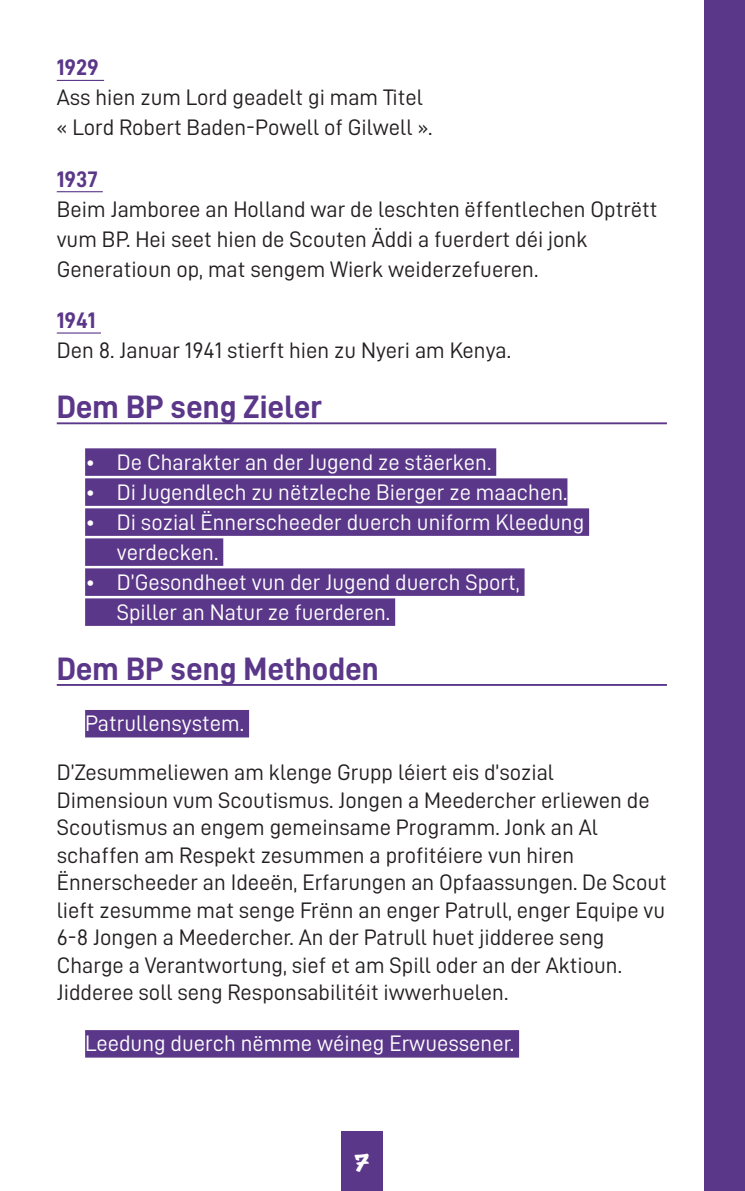
<style>
.page{position:relative;width:745px;height:1191px;background:#fff}
.page>*{position:absolute;margin:0;border:0;box-sizing:border-box;transform-origin:0 0}
.t1{font:32.5px "D DIN Bold";color:#5b378a}
.t2{font:22.5px/27.5px "D DIN";color:#231f20}
.t3{font:22.5px/30px "D DIN";color:#fff}
.t4{font:22.5px "D DIN Bold";color:#5b378a}
.t5{font:700 22.5px "Reklame Script";color:#fff}
</style>
<div class="page">
<div style="left:703px;top:0;width:41px;height:1191px;background:#5b378a"></div>
<div style="left:341px;top:1131px;width:41px;height:60px;background:#5b378a"></div>
<hr style="left:57px;top:80px;width:47px;height:1px;background:#5b378a">
<hr style="left:57px;top:191px;width:46px;height:1px;background:#5b378a">
<hr style="left:57px;top:332px;width:44px;height:1px;background:#5b378a">
<hr style="left:57px;top:422px;width:609px;height:2px;background:#5b378a">
<div style="left:85px;top:448px;width:411px;height:28px;background:#5b378a"></div>
<div style="left:85px;top:478px;width:482px;height:28px;background:#5b378a"></div>
<div style="left:85px;top:508px;width:503px;height:28px;background:#5b378a"></div>
<div style="left:85px;top:538px;width:138px;height:28px;background:#5b378a"></div>
<div style="left:85px;top:568px;width:439px;height:28px;background:#5b378a"></div>
<div style="left:85px;top:598px;width:310px;height:28px;background:#5b378a"></div>
<hr style="left:57px;top:684px;width:609px;height:2px;background:#5b378a">
<div style="left:85px;top:710px;width:164px;height:27px;background:#5b378a"></div>
<div style="left:85px;top:1030px;width:433px;height:27px;background:#5b378a"></div>
<p class="t4" style="left:57px;top:55px;width:44px">1929</p>
<p class="t2" style="left:57px;top:82px;width:377px;line-height:30px">Ass hien zum Lord geadelt gi mam Titel « Lord Robert Baden-Powell of Gilwell ».</p>
<p class="t4" style="left:57px;top:166px;width:42px">1937</p>
<p class="t2" style="left:57px;top:193px;width:602px;line-height:30px">Beim Jamboree an Holland war de leschten ëffentlechen Optrëtt vum BP. Hei seet hien de Scouten Äddi a fuerdert déi jonk<br>Generatioun op, mat sengem Wierk weiderzefueren.</p>
<p class="t4" style="left:57px;top:308px;width:40px">1941</p>
<p class="t2" style="left:57px;top:336px;width:455px">Den 8. Januar 1941 stierft hien zu Nyeri am Kenya.</p>
<h1 class="t1" style="left:57px;top:389px;width:267px">Dem BP seng Zieler</h1>
<p class="t3" style="left:85px;top:446px;width:407px">• De Charakter an der Jugend ze stäerken.</p>
<p class="t3" style="left:85px;top:476px;width:483px">• Di Jugendlech zu nëtzleche Bierger ze maachen.</p>
<p class="t3" style="left:117px;top:506px;width:468px;text-indent:-32px">• Di sozial Ënnerscheeder duerch uniform Kleedung verdecken.</p>
<p class="t3" style="left:117px;top:566px;width:404px;text-indent:-32px">• D’Gesondheet vun der Jugend duerch Sport,<br>Spiller an Natur ze fuerderen.</p>
<h1 class="t1" style="left:57px;top:651px;width:323px">Dem BP seng Methoden</h1>
<p class="t3" style="left:85px;top:708px;width:160px">Patrullensystem.</p>
<p class="t2" style="left:57px;top:758px;width:611px">D’Zesummeliewen am klenge Grupp léiert eis d’sozial Dimensioun vum Scoutismus. Jongen a Meedercher erliewen de Scoutismus an engem gemeinsame Programm. Jonk an Al schaffen am Respekt zesummen a profitéiere vun hiren Ënnerscheeder an Ideeën, Erfarungen an Opfaassungen. De Scout lieft zesumme mat senge Frënn an enger Patrull, enger Equipe vu 6-8 Jongen a Meedercher. An der Patrull huet jidderee seng Charge a Verantwortung, sief et am Spill oder an der Aktioun.<br>Jidderee soll seng Responsabilitéit iwwerhuelen.</p>
<p class="t3" style="left:85px;top:1028px;width:430px">Leedung duerch nëmme wéineg Erwuessener.</p>
<p class="t5" style="left:355px;top:1146px;width:14px">7</p>
</div>
